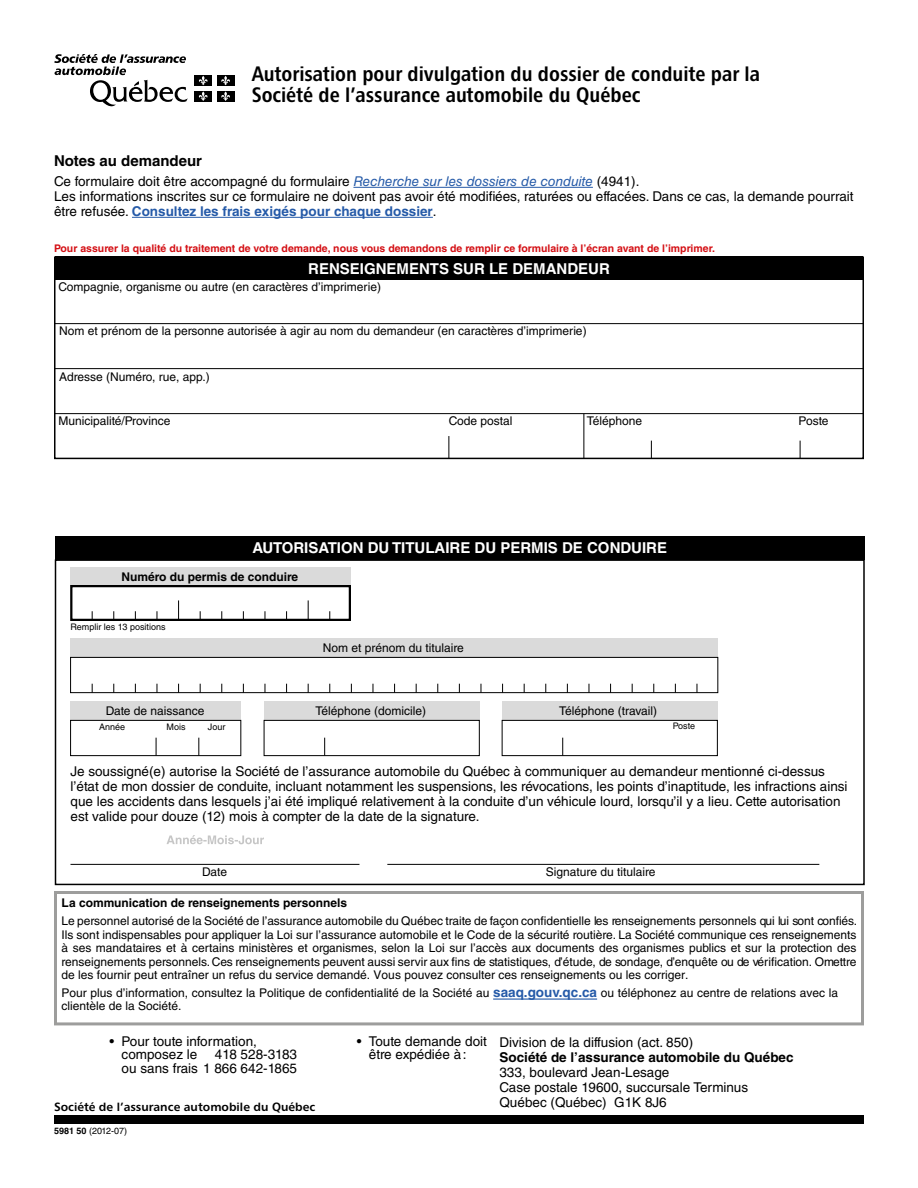
<style>
.page{position:relative;width:918px;height:1188px;background:#fff}
.page>*{position:absolute;margin:0;border:0;box-sizing:border-box;transform-origin:0 0}
.t1{font:21px/21px "Chaloult Cond Demi Gras";color:#000}
.t2{font:700 15px "Helvetica LT Std";color:#fff}
.t3{font:700 15px "Helvetica LT Std";color:#000}
.t4{font:13.5px/15px "Helvetica LT Std";color:#000}
.t5{font:12px/13.5px "Helvetica LT Std";color:#000}
.t6{font:12px "Chaloult Demi Gras";color:#000}
.t7{font:700 12px "Helvetica LT Std";color:#000}
.t8{font:700 10.5px "Helvetica LT Std";color:#d40f14}
.t9{font:9px "Helvetica LT Std";color:#000}
.s1{font-style:italic;color:#255aa8}
.s2{font-weight:700;color:#255aa8}
.s3{font-weight:700}
.s4{font-weight:700;font-size:13.5px;color:#255aa8}
</style>
<div class="page">
<div style="left:54px;top:1115px;width:810px;height:9px;background:#000"></div>
<div style="left:502px;top:701px;width:216px;height:19px;background:#dadada"></div>
<div style="left:264px;top:701px;width:216px;height:19px;background:#dadada"></div>
<div style="left:70px;top:701px;width:171px;height:19px;background:#dadada"></div>
<div style="left:70px;top:638px;width:648px;height:19px;background:#dadada"></div>
<div style="left:70px;top:567px;width:281px;height:20px;background:#dadada"></div>
<div style="left:55px;top:536px;width:810px;height:23px;background:#000"></div>
<div style="left:70px;top:585px;width:281px;height:36px;border:2px solid #000"></div>
<div style="left:70px;top:657px;width:648px;height:36px;border:1px solid #000"></div>
<div style="left:70px;top:720px;width:171px;height:36px;border:1px solid #000"></div>
<div style="left:264px;top:720px;width:216px;height:36px;border:1px solid #000"></div>
<div style="left:502px;top:720px;width:216px;height:36px;border:1px solid #000"></div>
<hr style="left:387px;top:864px;width:432px;height:1px;background:#000">
<hr style="left:70px;top:864px;width:289px;height:1px;background:#000">
<svg style="left:167px;top:835px;width:97px;height:9px"></svg>
<div style="left:54px;top:891px;width:810px;height:134px;border:3px solid #9d9d9c"></div>
<svg style="left:178px;top:600px;width:1px;height:20px"></svg>
<svg style="left:308px;top:600px;width:1px;height:20px"></svg>
<svg style="left:156px;top:738px;width:1px;height:18px"></svg>
<svg style="left:198px;top:738px;width:1px;height:18px"></svg>
<svg style="left:324px;top:738px;width:1px;height:18px"></svg>
<svg style="left:562px;top:738px;width:1px;height:18px"></svg>
<div style="left:55px;top:256px;width:808px;height:24px;background:#000"></div>
<div style="left:54px;top:256px;width:810px;height:203px;border:2px solid #000"></div>
<hr style="left:55px;top:323px;width:808px;height:1px;background:#000">
<hr style="left:55px;top:368px;width:808px;height:1px;background:#000">
<hr style="left:55px;top:413px;width:808px;height:1px;background:#000">
<svg style="left:651px;top:441px;width:1px;height:17px"></svg>
<svg style="left:800px;top:441px;width:1px;height:17px"></svg>
<hr style="left:584px;top:414px;width:1px;height:44px;background:#000">
<svg style="left:448px;top:436px;width:1px;height:22px"></svg>
<hr style="left:353px;top:187px;width:240px;height:1px;background:#255aa8">
<hr style="left:132px;top:217px;width:301px;height:1px;background:#255aa8">
<svg style="left:54px;top:54px;width:134px;height:52px"></svg>
<div style="left:195px;top:75px;width:17px;height:11px;background:#000"></div>
<svg style="left:199px;top:76px;width:9px;height:9px"></svg>
<div style="left:217px;top:75px;width:17px;height:11px;background:#000"></div>
<svg style="left:221px;top:76px;width:9px;height:9px"></svg>
<div style="left:195px;top:91px;width:17px;height:10px;background:#000"></div>
<svg style="left:199px;top:91px;width:9px;height:10px"></svg>
<div style="left:217px;top:91px;width:17px;height:10px;background:#000"></div>
<svg style="left:221px;top:91px;width:9px;height:10px"></svg>
<div style="left:55px;top:559px;width:810px;height:326px;border:2px solid #000"></div>
<hr style="left:493px;top:999px;width:104px;height:1px;background:#255aa8">
<h1 class="t1" style="left:252px;top:63px;width:510px">Autorisation pour divulgation du dossier de conduite par la<br>Société de l’assurance automobile du Québec</h1>
<p class="t3" style="left:54px;top:152px;width:150px">Notes au demandeur</p>
<p class="t4" style="left:54px;top:174px;width:801px">Ce formulaire doit être accompagné du formulaire <span class="s1">Recherche sur les dossiers de conduite</span> (4941).<br>Les informations inscrites sur ce formulaire ne doivent pas avoir été modifiées, raturées ou effacées. Dans ce cas, la demande pourrait être refusée. <span class="s2">Consultez les frais exigés pour chaque dossier</span>.</p>
<p class="t8" style="left:54px;top:242px;width:663px">Pour assurer la qualité du traitement de votre demande, nous vous demandons de remplir ce formulaire à l’écran avant de l’imprimer.</p>
<h2 class="t2" style="left:308px;top:259px;width:303px">RENSEIGNEMENTS SUR LE DEMANDEUR</h2>
<p class="t5" style="left:58px;top:280px;width:324px">Compagnie, organisme ou autre (en caractères d’imprimerie)</p>
<p class="t5" style="left:59px;top:324px;width:529px">Nom et prénom de la personne autorisée à agir au nom du demandeur (en caractères d’imprimerie)</p>
<p class="t5" style="left:59px;top:370px;width:152px">Adresse (Numéro, rue, app.)</p>
<p class="t5" style="left:59px;top:414px;width:114px">Municipalité/Province</p>
<p class="t5" style="left:449px;top:414px;width:65px">Code postal</p>
<p class="t5" style="left:587px;top:414px;width:57px">Téléphone</p>
<p class="t5" style="left:799px;top:414px;width:31px">Poste</p>
<h2 class="t2" style="left:252px;top:538px;width:416px">AUTORISATION DU TITULAIRE DU PERMIS DE CONDUIRE</h2>
<p class="t7" style="left:122px;top:570px;width:178px">Numéro du permis de conduire</p>
<p class="t9" style="left:71px;top:621px;width:96px">Remplir les 13 positions</p>
<p class="t5" style="left:106px;top:704px;width:100px">Date de naissance</p>
<p class="t9" style="left:99px;top:721px;width:28px">Année</p>
<p class="t9" style="left:167px;top:721px;width:20px">Mois</p>
<p class="t9" style="left:208px;top:721px;width:19px">Jour</p>
<p class="t5" style="left:323px;top:641px;width:142px">Nom et prénom du titulaire</p>
<p class="t5" style="left:315px;top:704px;width:112px">Téléphone (domicile)</p>
<p class="t5" style="left:559px;top:704px;width:99px">Téléphone (travail)</p>
<p class="t9" style="left:673px;top:720px;width:24px">Poste</p>
<p class="t4" style="left:70px;top:764px;width:779px">Je soussigné(e) autorise la Société de l’assurance automobile du Québec à communiquer au demandeur mentionné ci-dessus l’état de mon dossier de conduite, incluant notamment les suspensions, les révocations, les points d’inaptitude, les infractions ainsi que les accidents dans lesquels j’ai été impliqué relativement à la conduite d’un véhicule lourd, lorsqu’il y a lieu. Cette autorisation est valide pour douze (12) mois à compter de la date de la signature.</p>
<p class="t5" style="left:202px;top:865px;width:26px">Date</p>
<p class="t5" style="left:546px;top:865px;width:111px">Signature du titulaire</p>
<p class="t5" style="left:62px;top:894px;width:797px;line-height:18px"><span class="s3">La communication de renseignements personnels<br></span>Le personnel autorisé de la Société de l’assurance automobile du Québec traite de façon confidentielle les renseignements personnels qui lui sont confiés.</p>
<p class="t5" style="left:62px;top:928px;width:797px;text-align:justify">Ils sont indispensables pour appliquer la Loi sur l’assurance automobile et le Code de la sécurité routière. La Société communique ces renseignements à ses mandataires et à certains ministères et organismes, selon la Loi sur l’accès aux documents des organismes publics et sur la protection des renseignements personnels. Ces renseignements peuvent aussi servir aux fins de statistiques, d’étude, de sondage, d’enquête ou de vérification. Omettre de les fournir peut entraîner un refus du service demandé. Vous pouvez consulter ces renseignements ou les corriger.</p>
<p class="t5" style="left:62px;top:986px;width:778px">Pour plus d’information, consultez la Politique de confidentialité de la Société au <span class="s4">saaq.gouv.qc.ca</span> ou téléphonez au centre de relations avec la clientèle de la Société.</p>
<p class="t4" style="left:122px;top:1034px;width:137px;line-height:13.5px;text-indent:-12px">• Pour toute information, composez le</p>
<p class="t4" style="left:122px;top:1048px;width:177px;line-height:13.5px;text-align:right">418 528-3183<br>ou sans frais 1 866 642-1865</p>
<p class="t6" style="left:54px;top:1100px;width:263px">Société de l’assurance automobile du Québec</p>
<p class="t9" style="left:54px;top:1125px;width:75px"><span class="s3">5981 50</span> (2012-07)</p>
<p class="t4" style="left:369px;top:1034px;width:120px;line-height:13.5px;text-indent:-12px">• Toute demande doit être expédiée à:</p>
<p class="t4" style="left:499px;top:1034px;width:296px">Division de la diffusion (act. 850)<br><span class="s3">Société de l’assurance automobile du Québec </span>333, boulevard Jean-Lesage<br>Case postale 19600, succursale Terminus Québec (Québec) G1K 8J6</p>
</div>
